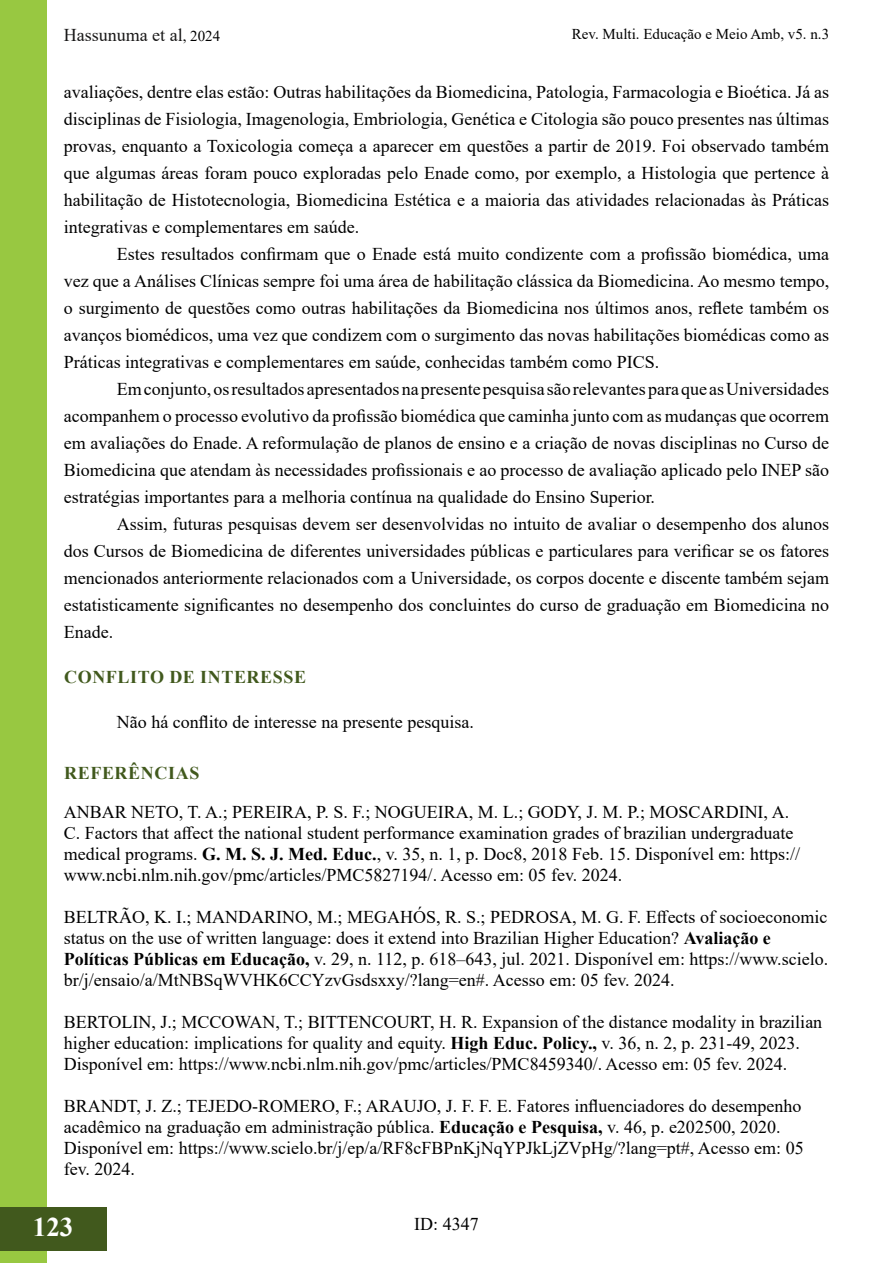
<style>
.page{position:relative;width:893px;height:1263px;background:#fff}
.page>*{position:absolute;margin:0;border:0;box-sizing:border-box;transform-origin:0 0}
.t1{font:700 27px "Times New Roman";color:#fff}
.t2{font:18px/27px "Times New Roman";color:#000;text-align:justify}
.t3{font:700 18px "Times New Roman";letter-spacing:.035em;color:#41591d}
.t4{font:18px "Times New Roman";color:#181717}
.t5{font:15px "Times New Roman";color:#000}
.s1{font-size:15px;color:#000}
.s2{font-weight:700}
</style>
<div class="page">
<div style="left:0;top:1px;width:47px;height:1262px;background:#98c841"></div>
<div style="left:0;top:1207px;width:106px;height:43px;background:#41591d"></div>
<p class="t4" style="left:64px;top:22px;width:158px">Hassunuma et al<span class="s1">, 2024</span></p>
<p class="t5" style="left:572px;top:24px;width:259px">Rev. Multi. Educação e Meio Amb, v5. n.3</p>
<p class="t2" style="left:64px;top:77px;width:767px">avaliações, dentre elas estão: Outras habilitações da Biomedicina, Patologia, Farmacologia e Bioética. Já as disciplinas de Fisiologia, Imagenologia, Embriologia, Genética e Citologia são pouco presentes nas últimas provas, enquanto a Toxicologia começa a aparecer em questões a partir de 2019. Foi observado também que algumas áreas foram pouco exploradas pelo Enade como, por exemplo, a Histologia que pertence à habilitação de Histotecnologia, Biomedicina Estética e a maioria das atividades relacionadas às Práticas integrativas e complementares em saúde.</p>
<p class="t2" style="left:64px;top:239px;width:767px;text-indent:53px">Estes resultados confirmam que o Enade está muito condizente com a profissão biomédica, uma vez que a Análises Clínicas sempre foi uma área de habilitação clássica da Biomedicina. Ao mesmo tempo, o surgimento de questões como outras habilitações da Biomedicina nos últimos anos, reflete também os avanços biomédicos, uma vez que condizem com o surgimento das novas habilitações biomédicas como as Práticas integrativas e complementares em saúde, conhecidas também como PICS.</p>
<p class="t2" style="left:64px;top:374px;width:767px;text-indent:53px">Em conjunto, os resultados apresentados na presente pesquisa são relevantes para que as Universidades acompanhem o processo evolutivo da profissão biomédica que caminha junto com as mudanças que ocorrem em avaliações do Enade. A reformulação de planos de ensino e a criação de novas disciplinas no Curso de Biomedicina que atendam às necessidades profissionais e ao processo de avaliação aplicado pelo INEP são estratégias importantes para a melhoria contínua na qualidade do Ensino Superior.</p>
<p class="t2" style="left:64px;top:509px;width:767px;text-indent:53px">Assim, futuras pesquisas devem ser desenvolvidas no intuito de avaliar o desempenho dos alunos dos Cursos de Biomedicina de diferentes universidades públicas e particulares para verificar se os fatores mencionados anteriormente relacionados com a Universidade, os corpos docente e discente também sejam estatisticamente significantes no desempenho dos concluintes do curso de graduação em Biomedicina no Enade.</p>
<p class="t3" style="left:64px;top:664px;width:244px">CONFLITO DE INTERESSE</p>
<p class="t2" style="left:117px;top:707px;width:358px">Não há conflito de interesse na presente pesquisa.</p>
<p class="t3" style="left:64px;top:760px;width:137px">REFERÊNCIAS</p>
<p class="t2" style="left:64px;top:801px;width:738px;line-height:21px;text-align:left">ANBAR NETO, T. A.; PEREIRA, P. S. F.; NOGUEIRA, M. L.; GODY, J. M. P.; MOSCARDINI, A.<br>C. Factors that affect the national student performance examination grades of brazilian undergraduate medical programs. <span class="s2">G. M. S. J. Med. Educ.</span>, v. 35, n. 1, p. Doc8, 2018 Feb. 15. Disponível em: https:// www.ncbi.nlm.nih.gov/pmc/articles/PMC5827194/. Acesso em: 05 fev. 2024.</p>
<p class="t2" style="left:64px;top:906px;width:766px;line-height:21px;text-align:left">BELTRÃO, K. I.; MANDARINO, M.; MEGAHÓS, R. S.; PEDROSA, M. G. F. Effects of socioeconomic status on the use of written language: does it extend into Brazilian Higher Education? <span class="s2">Avaliação e Políticas Públicas em Educação,</span> v. 29, n. 112, p. 618–643, jul. 2021. Disponível em: https://www.scielo. br/j/ensaio/a/MtNBSqWVHK6CCYzvGsdsxxy/?lang=en#. Acesso em: 05 fev. 2024.</p>
<p class="t2" style="left:64px;top:1011px;width:760px;line-height:21px;text-align:left">BERTOLIN, J.; MCCOWAN, T.; BITTENCOURT, H. R. Expansion of the distance modality in brazilian higher education: implications for quality and equity. <span class="s2">High Educ. Policy.,</span> v. 36, n. 2, p. 231-49, 2023.<br>Disponível em: https://www.ncbi.nlm.nih.gov/pmc/articles/PMC8459340/. Acesso em: 05 fev. 2024.</p>
<p class="t2" style="left:64px;top:1095px;width:741px;line-height:21px;text-align:left">BRANDT, J. Z.; TEJEDO-ROMERO, F.; ARAUJO, J. F. F. E. Fatores influenciadores do desempenho acadêmico na graduação em administração pública. <span class="s2">Educação e Pesquisa,</span> v. 46, p. e202500, 2020.<br>Disponível em: https://www.scielo.br/j/ep/a/RF8cFBPnKjNqYPJkLjZVpHg/?lang=pt#, Acesso em: 05 fev. 2024.</p>
<h1 class="t1" style="left:33px;top:1207px;width:42px">123</h1>
<p class="t2" style="left:414px;top:1210px;width:66px">ID: 4347</p>
</div>
